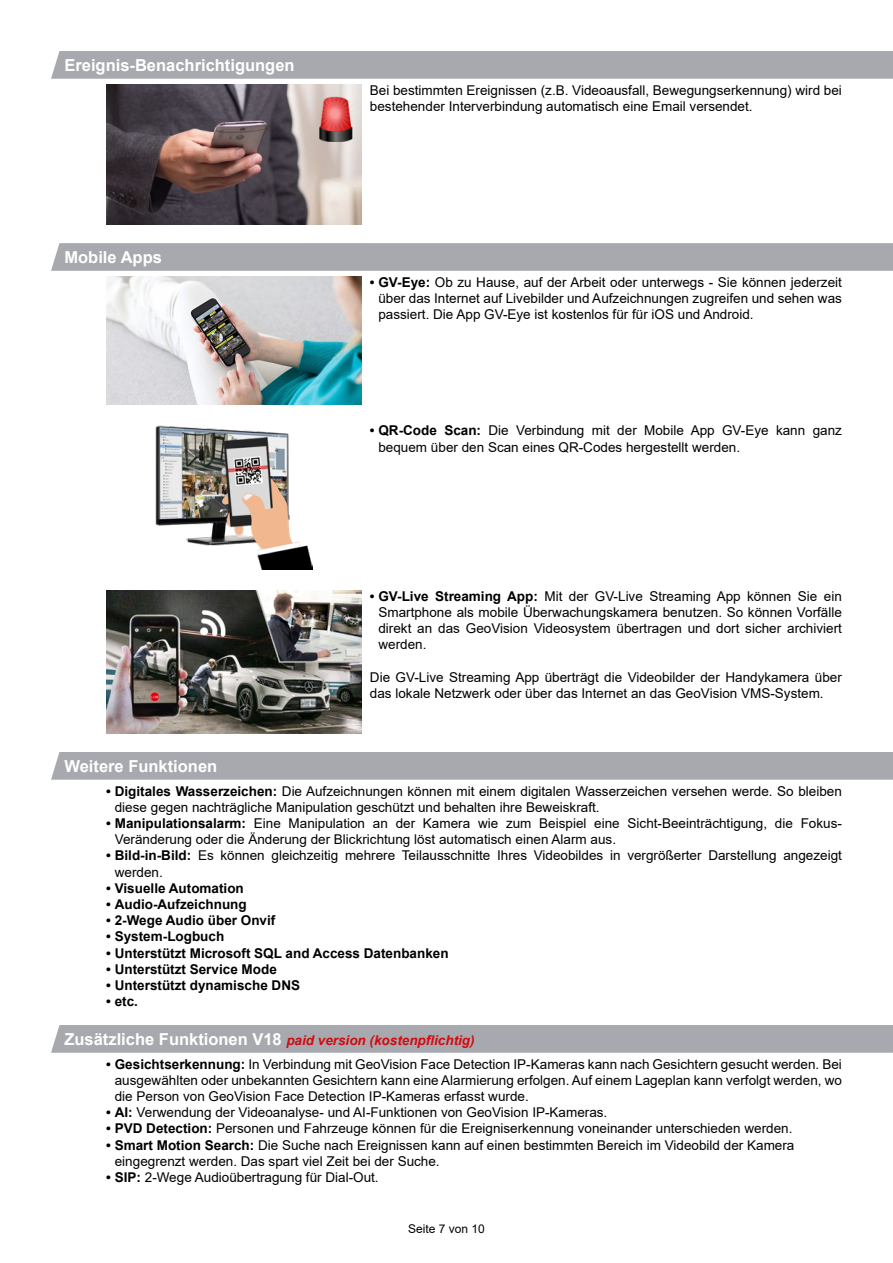
<style>
.page{position:relative;width:893px;height:1263px;background:#fff}
.page>*{position:absolute;margin:0;border:0;box-sizing:border-box;transform-origin:0 0}
.t1{font:700 16.5px "Arial";color:#fff}
.t2{font:13.5px/16.2px "Arial";color:#000}
.t3{font:700 13.5px "Arial";color:#000}
.t4{font:italic 700 13.5px "Arial";color:#d20a11}
.t5{font:12px "Arial";color:#000}
.s1{font-weight:700}
.s2{font-style:normal;font-size:16.5px;color:#fff}
</style>
<div class="page">
<div style="left:51px;top:51px;width:842px;height:28px;background:#a8a9af"></div>
<img style="left:106px;top:85px;width:255px;height:139px">
<img style="left:311px;top:90px;width:48px;height:51px">
<svg style="left:51px;top:243px;width:842px;height:28px;background:#a9aab0"></svg>
<img style="left:106px;top:277px;width:255px;height:127px">
<img style="left:156px;top:426px;width:133px;height:119px">
<img style="left:222px;top:437px;width:90px;height:132px">
<img style="left:106px;top:591px;width:255px;height:142px">
<div style="left:51px;top:752px;width:842px;height:28px;background:#a8a9af"></div>
<div style="left:51px;top:1025px;width:842px;height:28px;background:#a8a9af"></div>
<p class="t1" style="left:64px;top:54px;width:232px">Ereignis-Benachrichtigungen</p>
<p class="t1" style="left:64px;top:246px;width:99px">Mobile Apps</p>
<p class="t2" style="left:370px;top:82px;width:473px">Bei bestimmten Ereignissen (z.B. Videoausfall, Bewegungserkennung) wird bei bestehender Interverbindung automatisch eine Email versendet.</p>
<p class="t2" style="left:378px;top:274px;width:465px;text-align:justify;text-indent:-9px"><span class="s1">• GV-Eye:</span> Ob zu Hause, auf der Arbeit oder unterwegs - Sie können jederzeit über das Internet auf Livebilder und Aufzeichnungen zugreifen und sehen was passiert. Die App GV-Eye ist kostenlos für für iOS und Android.</p>
<p class="t2" style="left:378px;top:422px;width:465px;text-indent:-9px"><span class="s1">• QR-Code Scan:</span> Die Verbindung mit der Mobile App GV-Eye kann ganz bequem über den Scan eines QR-Codes hergestellt werden.</p>
<p class="t2" style="left:378px;top:588px;width:465px;text-align:justify;text-indent:-9px"><span class="s1">• GV-Live Streaming App:</span> Mit der GV-Live Streaming App können Sie ein Smartphone als mobile Überwachungskamera benutzen. So können Vorfälle direkt an das GeoVision Videosystem übertragen und dort sicher archiviert werden.</p>
<p class="t2" style="left:370px;top:669px;width:473px">Die GV-Live Streaming App überträgt die Videobilder der Handykamera über das lokale Netzwerk oder über das Internet an das GeoVision VMS-System.</p>
<p class="t1" style="left:64px;top:755px;width:154px">Weitere Funktionen</p>
<p class="t2" style="left:115px;top:782px;width:729px;text-indent:-9px"><span class="s1">• Digitales Wasserzeichen:</span> Die Aufzeichnungen können mit einem digitalen Wasserzeichen versehen werde. So bleiben diese gegen nachträgliche Manipulation geschützt und behalten ihre Beweiskraft.</p>
<p class="t2" style="left:115px;top:815px;width:729px;text-indent:-9px"><span class="s1">• Manipulationsalarm:</span> Eine Manipulation an der Kamera wie zum Beispiel eine Sicht-Beeinträchtigung, die Fokus-<br>Veränderung oder die Änderung der Blickrichtung löst automatisch einen Alarm aus.</p>
<p class="t2" style="left:115px;top:847px;width:729px;text-indent:-9px"><span class="s1">• Bild-in-Bild:</span> Es können gleichzeitig mehrere Teilausschnitte Ihres Videobildes in vergrößerter Darstellung angezeigt werden.</p>
<p class="t3" style="left:106px;top:878px;width:139px">• Visuelle Automation</p>
<p class="t3" style="left:106px;top:895px;width:142px">• Audio-Aufzeichnung</p>
<p class="t3" style="left:106px;top:911px;width:171px">• 2-Wege Audio über Onvif</p>
<p class="t3" style="left:106px;top:927px;width:120px">• System-Logbuch</p>
<p class="t3" style="left:106px;top:943px;width:344px">• Unterstützt Microsoft SQL and Access Datenbanken</p>
<p class="t3" style="left:106px;top:959px;width:172px">• Unterstützt Service Mode</p>
<p class="t3" style="left:106px;top:976px;width:195px">• Unterstützt dynamische DNS</p>
<p class="t3" style="left:106px;top:992px;width:33px">• etc.</p>
<p class="t4" style="left:64px;top:1031px;width:412px"><span class="s2">Zusätzliche Funktionen V18</span> paid version (kostenpflichtig)</p>
<p class="t2" style="left:115px;top:1056px;width:729px;text-align:justify;text-indent:-9px"><span class="s1">• Gesichtserkennung:</span> In Verbindung mit GeoVision Face Detection IP-Kameras kann nach Gesichtern gesucht werden. Bei ausgewählten oder unbekannten Gesichtern kann eine Alarmierung erfolgen. Auf einem Lageplan kann verfolgt werden, wo die Person von GeoVision Face Detection IP-Kameras erfasst wurde.</p>
<p class="t2" style="left:106px;top:1104px;width:503px"><span class="s1">• AI:</span> Verwendung der Videoanalyse- und AI-Funktionen von GeoVision IP-Kameras.</p>
<p class="t2" style="left:106px;top:1120px;width:688px"><span class="s1">• PVD Detection:</span> Personen und Fahrzeuge können für die Ereigniserkennung voneinander unterschieden werden.</p>
<p class="t2" style="left:115px;top:1137px;width:681px;text-indent:-9px"><span class="s1">• Smart Motion Search:</span> Die Suche nach Ereignissen kann auf einen bestimmten Bereich im Videobild der Kamera eingegrenzt werden. Das spart viel Zeit bei der Suche.</p>
<p class="t2" style="left:106px;top:1169px;width:274px"><span class="s1">• SIP:</span> 2-Wege Audioübertragung für Dial-Out.</p>
<p class="t5" style="left:408px;top:1220px;width:78px">Seite 7 von 10</p>
</div>
